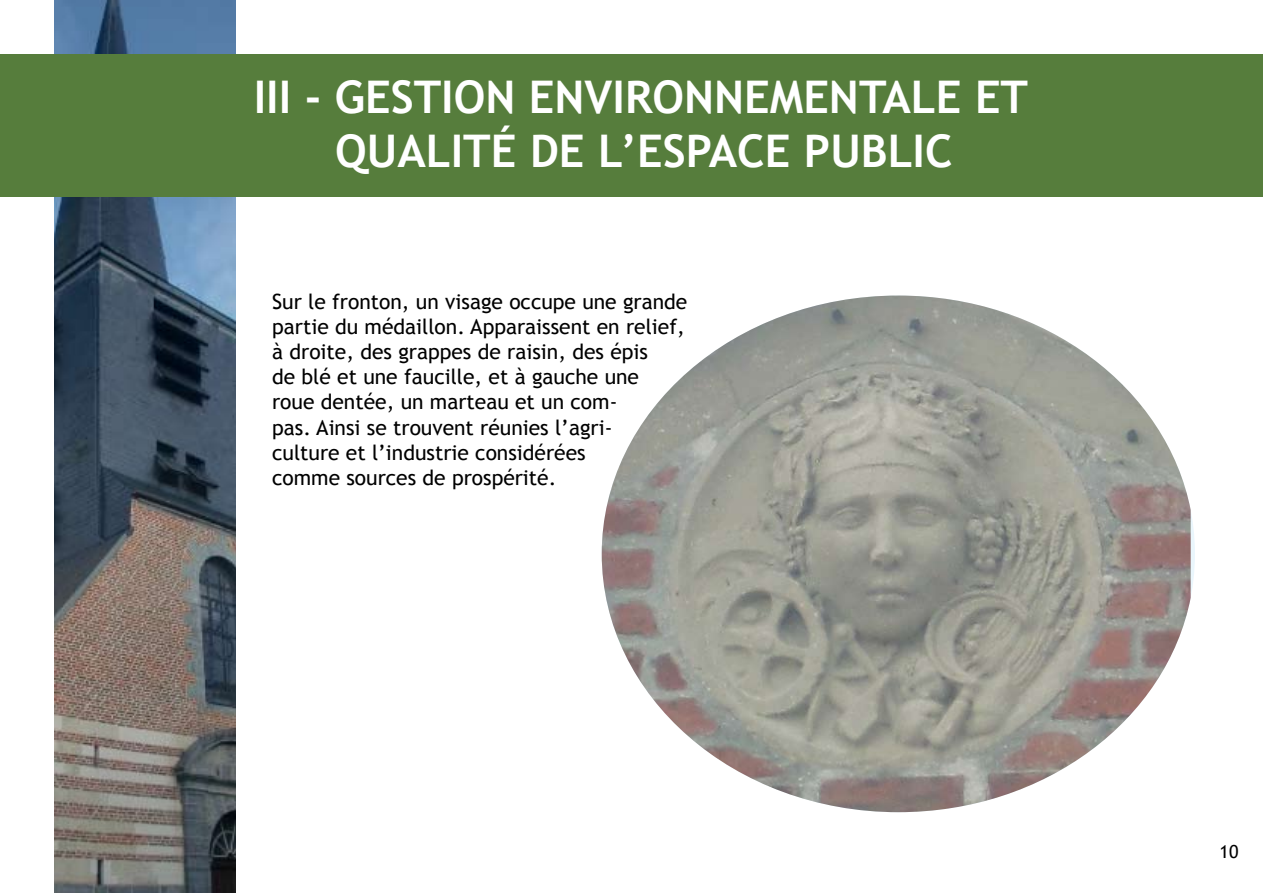
<style>
.page{position:relative;width:1263px;height:893px;background:#fff}
.page>*{position:absolute;margin:0;border:0;box-sizing:border-box;transform-origin:0 0}
.t1{font:700 45px/54px "Trebuchet MS";color:#fff;text-align:center}
.t2{font:21px/25.2px "Trebuchet MS";color:#000}
.t3{font:18px "Trebuchet MS";color:#000}
</style>
<div class="page">
<img style="left:602px;top:296px;width:589px;height:516px">
<img style="left:54px;top:0;width:181px;height:893px">
<div style="left:0;top:54px;width:1263px;height:142px;background:#567d3c"></div>
<h1 class="t1" style="left:254px;top:70px;width:776px">III - GESTION ENVIRONNEMENTALE ET<br>QUALITÉ DE L’ESPACE PUBLIC</h1>
<p class="t2" style="left:272px;top:289px;width:417px">Sur le fronton, un visage occupe une grande partie du médaillon. Apparaissent en relief, à droite, des grappes de raisin, des épis<br>de blé et une faucille, et à gauche une<br>roue dentée, un marteau et un com-<br>pas. Ainsi se trouvent réunies l’agri-<br>culture et l’industrie considérées<br>comme sources de prospérité.</p>
<p class="t3" style="left:1219px;top:841px;width:20px">10</p>
</div>
